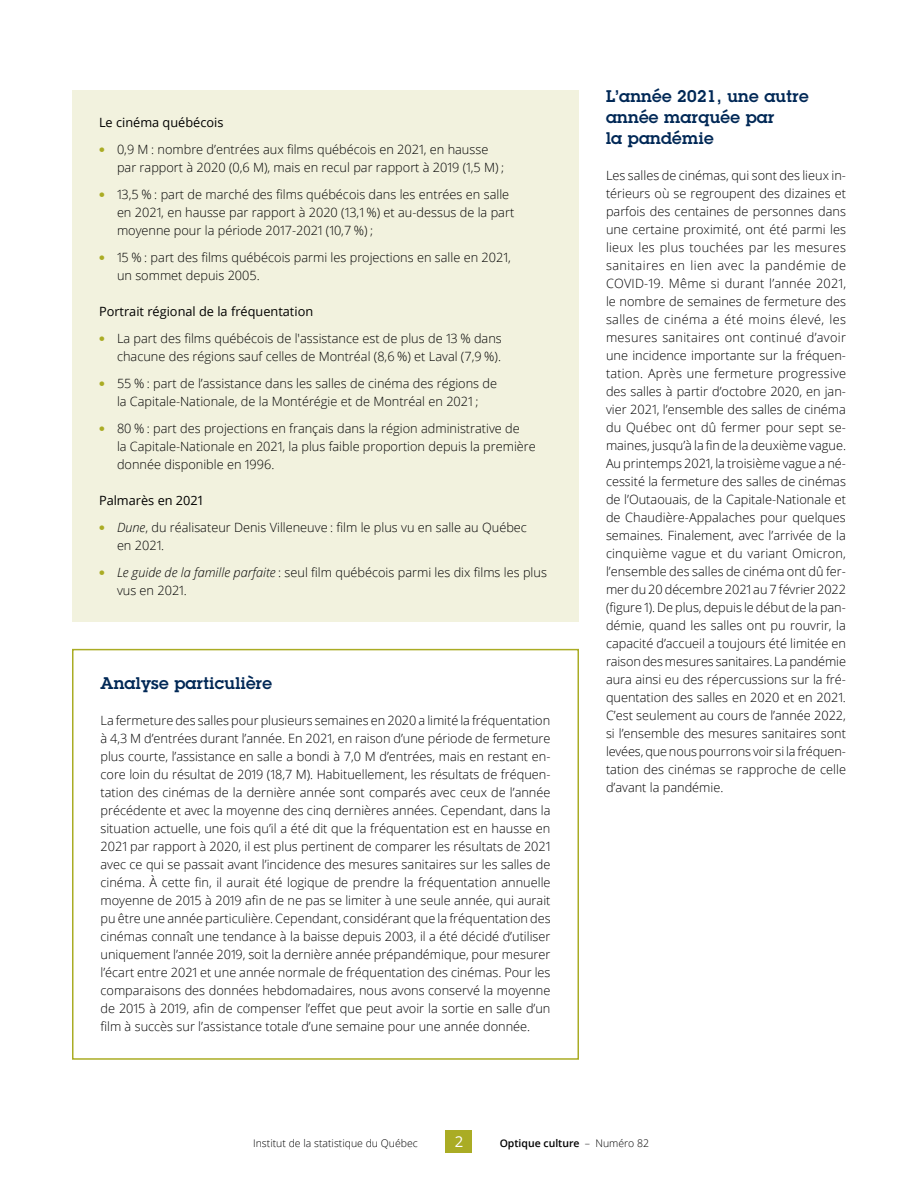
<style>
.page{position:relative;width:918px;height:1188px;background:#fff}
.page>*{position:absolute;margin:0;border:0;box-sizing:border-box;transform-origin:0 0}
.t1{font:600 16.5px/21px "Lubalin Graph Std";letter-spacing:.02em;color:#002856}
.t2{font:15px "Open Sans";color:#fff}
.t3{font:300 12.75px/18px "Open Sans";color:#000}
.t4{font:12.75px "Open Sans";color:#000}
.t5{font:300 10.5px "Open Sans";color:#000}
.t6{font:600 10.5px "Open Sans";color:#000}
.s1{font-weight:400}
.s2{font-style:italic}
.s3{font-weight:300}
</style>
<div class="page">
<div style="left:446px;top:1130px;width:26px;height:23px;background:#aaac24"></div>
<div style="left:72px;top:90px;width:507px;height:532px;background:#f2f2de"></div>
<div style="left:72px;top:649px;width:507px;height:411px;border:2px solid #aaac24"></div>
<p class="t4" style="left:99px;top:113px;width:126px">Le cinéma québécois</p>
<p class="t3" style="left:117px;top:140px;width:389px">0,9 M : nombre d’entrées aux films québécois en 2021, en hausse par rapport à 2020 (0,6 M), mais en recul par rapport à 2019 (1,5 M) ;</p>
<p class="t3" style="left:117px;top:185px;width:399px">13,5 % : part de marché des films québécois dans les entrées en salle en 2021, en hausse par rapport à 2020 (13,1 %) et au-dessus de la part moyenne pour la période 2017-2021 (10,7 %) ;</p>
<p class="t3" style="left:117px;top:248px;width:395px">15 % : part des films québécois parmi les projections en salle en 2021, un sommet depuis 2005.</p>
<p class="t4" style="left:99px;top:302px;width:216px">Portrait régional de la fréquentation</p>
<p class="t3" style="left:117px;top:329px;width:386px">La part des films québécois de l'assistance est de plus de 13 % dans chacune des régions sauf celles de Montréal (8,6 %) et Laval (7,9 %).</p>
<p class="t3" style="left:117px;top:374px;width:382px">55 % : part de l’assistance dans les salles de cinéma des régions de la Capitale-Nationale, de la Montérégie et de Montréal en 2021 ;</p>
<p class="t3" style="left:117px;top:419px;width:420px">80 % : part des projections en français dans la région administrative de<br>la Capitale-Nationale en 2021, la plus faible proportion depuis la première donnée disponible en 1996.</p>
<p class="t3" style="left:117px;top:486px;width:412px;line-height:27px;text-indent:-18px"><span class="s1">Palmarès en 2021<br></span><span class="s2">Dune</span>, du réalisateur Denis Villeneuve : film le plus vu en salle au Québec</p>
<p class="t3" style="left:117px;top:531px;width:431px;line-height:27px">en 2021.<br><span class="s2">Le guide de la famille parfaite</span> : seul film québécois parmi les dix films les plus</p>
<p class="t3" style="left:117px;top:581px;width:71px">vus en 2021.</p>
<p class="t1" style="left:100px;top:673px;width:173px">Analyse particulière</p>
<p class="t3" style="left:100px;top:711px;width:452px;text-align:justify">La fermeture des salles pour plusieurs semaines en 2020 a limité la fréquentation à 4,3 M d’entrées durant l’année. En 2021, en raison d’une période de fermeture plus courte, l’assistance en salle a bondi à 7,0 M d’entrées, mais en restant en&shy;core loin du résultat de 2019 (18,7 M). Habituellement, les résultats de fréquen&shy;tation des cinémas de la dernière année sont comparés avec ceux de l’année précédente et avec la moyenne des cinq dernières années. Cependant, dans la situation actuelle, une fois qu’il a été dit que la fréquentation est en hausse en 2021 par rapport à 2020, il est plus pertinent de comparer les résultats de 2021 avec ce qui se passait avant l’incidence des mesures sanitaires sur les salles de cinéma. À cette fin, il aurait été logique de prendre la fréquentation annuelle moyenne de 2015 à 2019 afin de ne pas se limiter à une seule année, qui aurait pu être une année particulière. Cependant, considérant que la fréquentation des cinémas connaît une tendance à la baisse depuis 2003, il a été décidé d’utiliser uniquement l’année 2019, soit la dernière année prépandémique, pour mesurer l’écart entre 2021 et une année normale de fréquentation des cinémas. Pour les comparaisons des données hebdomadaires, nous avons conservé la moyenne de 2015 à 2019, afin de compenser l’effet que peut avoir la sortie en salle d’un film à succès sur l’assistance totale d’une semaine pour une année donnée.</p>
<p class="t1" style="left:606px;top:85px;width:204px">L’année 2021, une autre année marquée par<br>la pandémie</p>
<p class="t3" style="left:606px;top:166px;width:242px;text-align:justify">Les salles de cinémas, qui sont des lieux in&shy;térieurs où se regroupent des dizaines et parfois des centaines de personnes dans une certaine proximité, ont été parmi les lieux les plus touchées par les mesures sanitaires en lien avec la pandémie de COVID-19. Même si durant l’année 2021, le nombre de semaines de fermeture des salles de cinéma a été moins élevé, les mesures sanitaires ont continué d’avoir une incidence importante sur la fréquen&shy;tation. Après une fermeture progressive des salles à partir d’octobre 2020, en jan&shy;vier 2021, l’ensemble des salles de cinéma du Québec ont dû fermer pour sept se&shy;maines, jusqu’à la fin de la deuxième vague.<br>Au printemps 2021, la troisième vague a né&shy;cessité la fermeture des salles de cinémas de l’Outaouais, de la Capitale-Nationale et de Chaudière-Appalaches pour quelques semaines. Finalement, avec l’arrivée de la cinquième vague et du variant Omicron, l’ensemble des salles de cinéma ont dû fer&shy;mer du 20 décembre 2021 au 7 février 2022 (figure 1). De plus, depuis le début de la pan&shy;démie, quand les salles ont pu rouvrir, la capacité d’accueil a toujours été limitée en raison des mesures sanitaires. La pandémie aura ainsi eu des répercussions sur la fré&shy;quentation des salles en 2020 et en 2021.<br>C’est seulement au cours de l’année 2022, si l’ensemble des mesures sanitaires sont levées, que nous pourrons voir si la fréquen&shy;tation des cinémas se rapproche de celle d’avant la pandémie.</p>
<p class="t5" style="left:253px;top:1136px;width:166px">Institut de la statistique du Québec</p>
<p class="t2" style="left:455px;top:1131px;width:10px">2</p>
<p class="t6" style="left:500px;top:1136px;width:151px">Optique culture <span class="s3">– Numéro 82</span></p>
</div>
